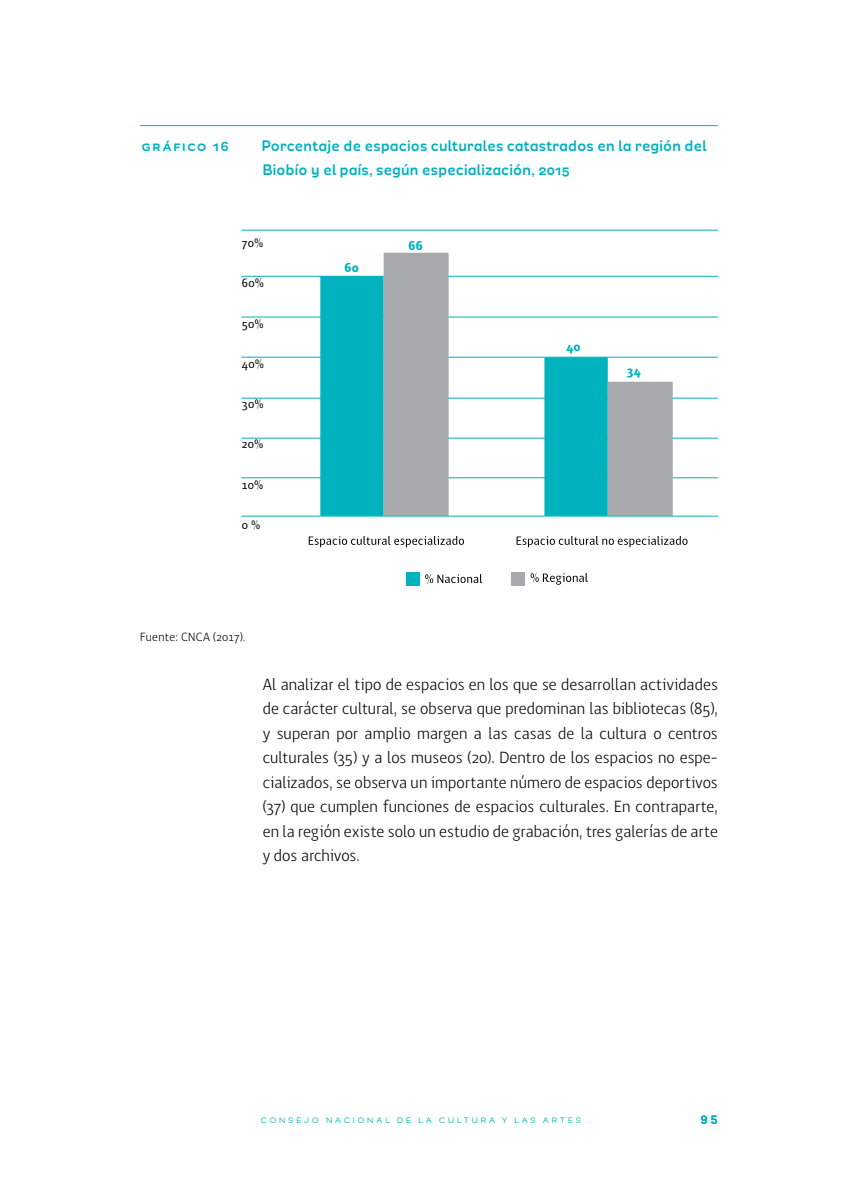
<style>
.page{position:relative;width:844px;height:1191px;background:#fff}
.page>*{position:absolute;margin:0;border:0;box-sizing:border-box;transform-origin:0 0}
.t1{font:700 17.5px/24.5px "Modernica";letter-spacing:.01em;color:#00b2be}
.t2{font:300 16.62px/24.5px "Antu";letter-spacing:.005em;color:#000;text-align:justify}
.t3{font:700 16.62px "Modernica";letter-spacing:.105em;color:#00b2be}
.t4{font:700 14px "Modernica";color:#00b2be}
.t5{font:700 12.95px "Antu";letter-spacing:.025em;color:#00b2be}
.t6{font:12.25px "Modernica";letter-spacing:.205em;color:#00b2be}
.t7{font:12.25px "Antu";color:#000}
.t8{font:300 12.25px "Antu";letter-spacing:.03em;color:#000}
.s1{font-size:16.62px}
</style>
<div class="page">
<hr style="left:140px;top:125px;width:577px;height:1px;background:#00b2be">
<hr style="left:241px;top:276px;width:476px;height:1px;background:#00b2be">
<hr style="left:241px;top:317px;width:476px;height:1px;background:#00b2be">
<hr style="left:241px;top:357px;width:476px;height:1px;background:#00b2be">
<hr style="left:241px;top:398px;width:476px;height:1px;background:#00b2be">
<hr style="left:241px;top:438px;width:476px;height:1px;background:#00b2be">
<hr style="left:241px;top:477px;width:476px;height:1px;background:#00b2be">
<div style="left:320px;top:276px;width:63px;height:239px;background:#00b2be"></div>
<svg style="left:383px;top:253px;width:289px;height:262px"></svg>
<svg style="left:516px;top:536px;width:171px;height:11px"></svg>
<svg style="left:308px;top:536px;width:156px;height:11px"></svg>
<svg style="left:425px;top:574px;width:57px;height:9px"></svg>
<div style="left:406px;top:572px;width:14px;height:13px;background:#00b2be"></div>
<svg style="left:530px;top:573px;width:57px;height:12px"></svg>
<div style="left:511px;top:572px;width:14px;height:13px;background:#a7a9ac"></div>
<hr style="left:241px;top:230px;width:476px;height:1px;background:#00b2be">
<hr style="left:241px;top:515px;width:476px;height:1px;background:#00b2be">
<p class="t3" style="left:142px;top:138px;width:89px">Gráf ico 16</p>
<p class="t1" style="left:261px;top:134px;width:446px">Porcentaje de espacios culturales catastrados en la región del<br>Biobío y el país, según especialización, <span class="s1">2015</span></p>
<p class="t7" style="left:242px;top:236px;width:23px">70%</p>
<p class="t7" style="left:242px;top:276px;width:24px">60%</p>
<p class="t7" style="left:242px;top:317px;width:23px">50%</p>
<p class="t7" style="left:242px;top:357px;width:23px">40%</p>
<p class="t7" style="left:242px;top:397px;width:23px">30%</p>
<p class="t7" style="left:242px;top:437px;width:23px">20%</p>
<p class="t7" style="left:242px;top:478px;width:23px">10%</p>
<p class="t7" style="left:242px;top:518px;width:20px">0 %</p>
<p class="t8" style="left:140px;top:629px;width:107px">Fuente: CNCA (2017).</p>
<p class="t5" style="left:344px;top:260px;width:16px">60</p>
<p class="t5" style="left:408px;top:238px;width:16px">66</p>
<p class="t5" style="left:566px;top:338px;width:16px">40</p>
<p class="t5" style="left:626px;top:363px;width:16px">34</p>
<p class="t2" style="left:262px;top:672px;width:456px">Al analizar el tipo de espacios en los que se desarrollan actividades de carácter cultural, se observa que predominan las bibliotecas (85), y superan por amplio margen a las casas de la cultura o centros culturales (35) y a los museos (20). Dentro de los espacios no espe&shy;cializados, se observa un importante número de espacios deportivos (37) que cumplen funciones de espacios culturales. En contraparte, en la región existe solo un estudio de grabación, tres galerías de arte y dos archivos.</p>
<p class="t6" style="left:260px;top:1113px;width:322px">consejo nacional de la cultura y las artes</p>
<p class="t4" style="left:700px;top:1113px;width:19px">95</p>
</div>
